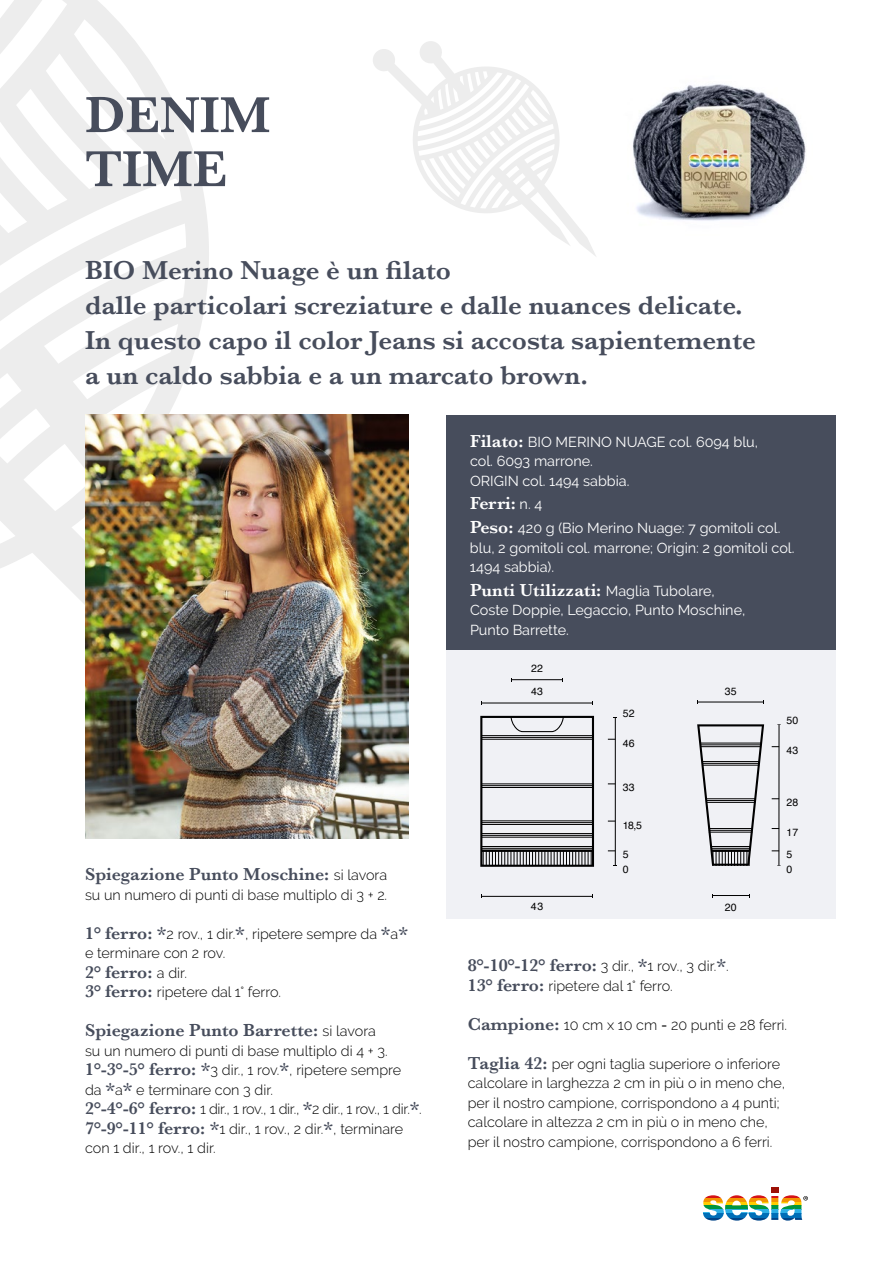
<style>
.page{position:relative;width:893px;height:1263px;background:#fff}
.page>*{position:absolute;margin:0;border:0;box-sizing:border-box;transform-origin:0 0}
.t1{font:600 52.5px/54px "Baskerville";color:#474d5c}
.t2{font:600 27px/34.8px "Baskerville";color:#474d5c}
.t3{font:600 18px "Baskerville";color:#474d5c}
.t4{font:600 18px "Baskerville";color:#fff}
.t5{font:300 14.4px/19.5px "Raleway";color:#000}
.t6{font:14.4px/19.5px "Raleway";color:#fff}
.t7{font:10.5px/22.4px "Helvetica";letter-spacing:.02em;color:#000}
.s1{font-family:"Baskerville";font-weight:600;font-size:18px}
.s2{font-family:"Raleway";font-weight:400;font-size:14.4px}
.s3{font-family:"Raleway";font-weight:300;font-size:14.4px;color:#000}
.s4{font-family:"Baskerville";font-weight:600;font-size:18px;color:#474d5c}
</style>
<div class="page">
<svg style="left:0;top:0;width:383px;height:605px"></svg>
<svg style="left:373px;top:41px;width:223px;height:216px"></svg>
<div style="left:446px;top:649px;width:389px;height:269px;background:#f0f1f5"></div>
<img style="left:633px;top:84px;width:173px;height:137px">
<div style="left:446px;top:415px;width:389px;height:234px;background:#474d5c"></div>
<div style="left:480px;top:716px;width:114px;height:151px;border:2px solid #000"></div>
<hr style="left:511px;top:679px;width:52px;height:1px;background:#000">
<hr style="left:482px;top:703px;width:111px;height:1px;background:#000">
<hr style="left:697px;top:702px;width:67px;height:1px;background:#000">
<hr style="left:482px;top:896px;width:111px;height:1px;background:#000">
<hr style="left:615px;top:717px;width:1px;height:148px;background:#000">
<hr style="left:779px;top:725px;width:1px;height:140px;background:#000">
<hr style="left:712px;top:895px;width:37px;height:1px;background:#000">
<svg style="left:483px;top:852px;width:109px;height:14px"></svg>
<hr style="left:481px;top:850px;width:112px;height:2px;background:#000">
<svg style="left:697px;top:724px;width:67px;height:142px"></svg>
<hr style="left:712px;top:850px;width:37px;height:2px;background:#000">
<hr style="left:481px;top:833px;width:112px;height:1px;background:#000">
<hr style="left:481px;top:835px;width:112px;height:1px;background:#000">
<hr style="left:481px;top:837px;width:112px;height:1px;background:#000">
<hr style="left:481px;top:846px;width:112px;height:1px;background:#000">
<hr style="left:481px;top:848px;width:112px;height:1px;background:#000">
<hr style="left:711px;top:846px;width:39px;height:1px;background:#000">
<hr style="left:711px;top:848px;width:39px;height:1px;background:#000">
<hr style="left:711px;top:850px;width:39px;height:1px;background:#000">
<hr style="left:481px;top:820px;width:112px;height:1px;background:#000">
<hr style="left:481px;top:822px;width:112px;height:1px;background:#000">
<hr style="left:481px;top:824px;width:112px;height:1px;background:#000">
<hr style="left:481px;top:784px;width:112px;height:1px;background:#000">
<hr style="left:481px;top:785px;width:112px;height:1px;background:#000">
<hr style="left:481px;top:787px;width:112px;height:1px;background:#000">
<hr style="left:481px;top:735px;width:112px;height:1px;background:#000">
<hr style="left:481px;top:737px;width:112px;height:1px;background:#000">
<hr style="left:481px;top:739px;width:112px;height:1px;background:#000">
<hr style="left:700px;top:743px;width:61px;height:1px;background:#000">
<hr style="left:700px;top:744px;width:61px;height:1px;background:#000">
<hr style="left:700px;top:746px;width:61px;height:1px;background:#000">
<hr style="left:702px;top:761px;width:57px;height:1px;background:#000">
<hr style="left:702px;top:763px;width:57px;height:1px;background:#000">
<hr style="left:702px;top:765px;width:57px;height:1px;background:#000">
<hr style="left:706px;top:798px;width:49px;height:1px;background:#000">
<hr style="left:706px;top:800px;width:49px;height:1px;background:#000">
<hr style="left:706px;top:802px;width:49px;height:1px;background:#000">
<hr style="left:709px;top:828px;width:43px;height:1px;background:#000">
<hr style="left:709px;top:830px;width:43px;height:1px;background:#000">
<hr style="left:709px;top:832px;width:43px;height:1px;background:#000">
<svg style="left:510px;top:716px;width:54px;height:17px"></svg>
<img style="left:85px;top:415px;width:324px;height:423px">
<svg style="left:703px;top:1187px;width:105px;height:34px"></svg>
<h1 class="t1" style="left:85px;top:88px;width:187px">DENIM<br>TIME</h1>
<h2 class="t2" style="left:85px;top:253px;width:672px">BIO Merino Nuage è un filato<br>dalle particolari screziature e dalle nuances delicate.<br>In questo capo il color Jeans si accosta sapientemente a un caldo sabbia e a un marcato brown.</h2>
<p class="t6" style="left:470px;top:432px;width:290px"><span class="s1">Filato:</span> BIO MERINO NUAGE col. 6094 blu, col. 6093 marrone.<br>ORIGIN col. 1494 sabbia.</p>
<p class="t4" style="left:470px;top:491px;width:74px">Ferri: <span class="s2">n. 4</span></p>
<p class="t6" style="left:470px;top:518px;width:326px"><span class="s1">Peso:</span> 420 g (Bio Merino Nuage: 7 gomitoli col. blu, 2 gomitoli col. marrone; Origin: 2 gomitoli col.<br>1494 sabbia).</p>
<p class="t4" style="left:470px;top:577px;width:246px">Punti Utilizzati: <span class="s2">Maglia Tubolare,</span></p>
<p class="t6" style="left:470px;top:601px;width:277px">Coste Doppie, Legaccio, Punto Moschine,<br>Punto Barrette.</p>
<p class="t3" style="left:85px;top:861px;width:304px">Spiegazione Punto Moschine: <span class="s3">si lavora</span></p>
<p class="t5" style="left:85px;top:885px;width:304px">su un numero di punti di base multiplo di 3 + 2.</p>
<p class="t5" style="left:85px;top:924px;width:325px"><span class="s4">1° ferro: *</span>2 rov., 1 dir.<span class="s4">*</span>, ripetere sempre da <span class="s4">*</span>a<span class="s4">* </span>e terminare con 2 rov.</p>
<p class="t3" style="left:85px;top:959px;width:103px">2° ferro: <span class="s3">a dir.</span></p>
<p class="t5" style="left:85px;top:982px;width:198px"><span class="s4">3° ferro:</span> ripetere dal 1° ferro.</p>
<p class="t3" style="left:85px;top:1017px;width:292px">Spiegazione Punto Barrette: <span class="s3">si lavora</span></p>
<p class="t5" style="left:85px;top:1041px;width:338px">su un numero di punti di base multiplo di 4 + 3.<br><span class="s4">1°-3°-5° ferro: *</span>3 dir., 1 rov.<span class="s4">*</span>, ripetere sempre<br>da <span class="s4">*</span>a<span class="s4">*</span> e terminare con 3 dir.<br><span class="s4">2°-4°-6° ferro:</span> 1 dir., 1 rov., 1 dir., <span class="s4">*</span>2 dir., 1 rov., 1 dir.<span class="s4">*</span>.<br><span class="s4">7°-9°-11° ferro: *</span>1 dir., 1 rov., 2 dir.<span class="s4">*</span>, terminare con 1 dir., 1 rov., 1 dir.</p>
<p class="t7" style="left:531px;top:658px;width:13px">22<br>43</p>
<p class="t7" style="left:531px;top:896px;width:14px">43</p>
<p class="t7" style="left:623px;top:702px;width:13px">52</p>
<p class="t7" style="left:623px;top:732px;width:13px">46</p>
<p class="t7" style="left:623px;top:777px;width:13px">33</p>
<p class="t7" style="left:623px;top:814px;width:21px">18,5</p>
<p class="t7" style="left:623px;top:848px;width:7px;line-height:14.9px">5<br>0</p>
<p class="t7" style="left:725px;top:680px;width:13px">35</p>
<p class="t7" style="left:725px;top:896px;width:13px">20</p>
<p class="t7" style="left:786px;top:710px;width:13px">50</p>
<p class="t7" style="left:786px;top:740px;width:13px">43</p>
<p class="t7" style="left:786px;top:792px;width:13px">28</p>
<p class="t7" style="left:786px;top:821px;width:13px">17</p>
<p class="t7" style="left:786px;top:859px;width:7px">0</p>
<p class="t7" style="left:786px;top:844px;width:7px">5</p>
<p class="t3" style="left:468px;top:952px;width:262px">8°-10°-12° ferro: <span class="s3">3 dir.,</span> *<span class="s3">1 rov., 3 dir.</span>*<span class="s3">.</span></p>
<p class="t5" style="left:468px;top:976px;width:207px"><span class="s4">13° ferro:</span> ripetere dal 1° ferro.</p>
<p class="t5" style="left:468px;top:1015px;width:321px"><span class="s4">Campione:</span> 10 cm x 10 cm = 20 punti e 28 ferri.</p>
<p class="t5" style="left:468px;top:1054px;width:319px"><span class="s4">Taglia 42:</span> per ogni taglia superiore o inferiore calcolare in larghezza 2 cm in più o in meno che, per il nostro campione, corrispondono a 4 punti; calcolare in altezza 2 cm in più o in meno che, per il nostro campione, corrispondono a 6 ferri.</p>
</div>
